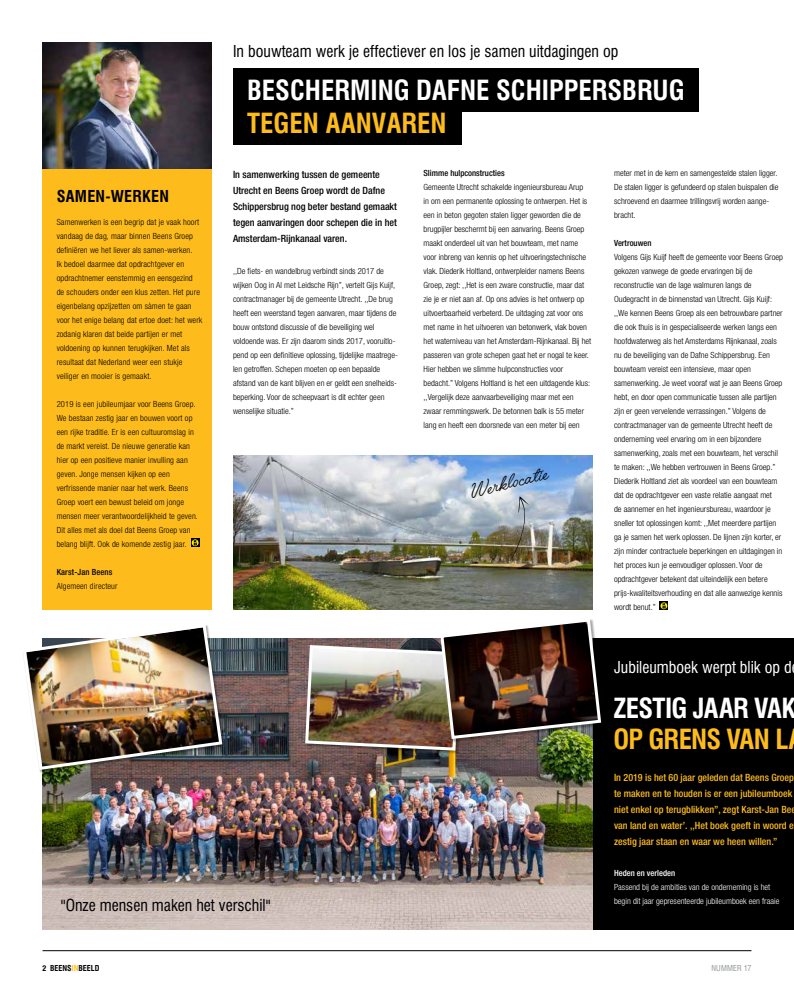
<style>
.page{position:relative;width:794px;height:993px;background:#fff}
.page>*{position:absolute;margin:0;border:0;box-sizing:border-box;transform-origin:0 0}
.t1{font:700 condensed 27px "Swiss 721 BT";color:#fff}
.t2{font:700 condensed 27px "Swiss 721 BT";letter-spacing:-.025em;color:#fff}
.t3{font:700 condensed 27px "Swiss 721 BT";color:#febc1c}
.t4{font:700 condensed 27px "Swiss 721 BT";letter-spacing:-.03em;color:#febc1c}
.t5{font:26px "Angelface";color:#000}
.t6{font:condensed 16px "Swiss 721 BT";color:#000}
.t7{font:condensed 16px "Swiss 721 BT";color:#fff}
.t8{font:700 condensed 16px "Swiss 721 BT";letter-spacing:.015em;color:#000}
.t9{font:500 condensed 10px/16px "Helvetica Neue LT Std";color:#febc1c}
.t10{font:500 condensed 10px/16px "Helvetica Neue LT Std";color:#000}
.t11{font:300 condensed 8.5px/14px "Helvetica Neue LT Std";color:#000}
.t12{font:300 condensed 8.5px/14px "Helvetica Neue LT Std";color:#fff}
.t13{font:500 condensed 8.5px "Helvetica Neue LT Std";color:#000}
.t14{font:500 condensed 8.5px "Helvetica Neue LT Std";color:#fff}
.t15{font:700 condensed 8px "Swiss 721 BT";color:#000}
.t16{font:condensed 8px "Swiss 721 BT";letter-spacing:.015em;color:#939598}
.s1{font-family:"Helvetica Neue LT Std"}
.s2{color:#febc1c}
</style>
<div class="page">
<div style="left:43px;top:169px;width:169px;height:440px;background:#febc1c"></div>
<svg style="left:191px;top:538px;width:8px;height:9px"></svg>
<svg style="left:192px;top:539px;width:6px;height:7px"></svg>
<svg style="left:194px;top:540px;width:3px;height:5px"></svg>
<hr style="left:43px;top:950px;width:708px;height:1px;background:#000">
<img style="left:43px;top:43px;width:169px;height:126px">
<div style="left:591px;top:636px;width:203px;height:293px;background:#000"></div>
<img style="left:43px;top:638px;width:550px;height:290px">
<img style="left:23px;top:625px;width:201px;height:146px">
<img style="left:303px;top:619px;width:300px;height:133px">
<div style="left:233px;top:68px;width:466px;height:43px;background:#000"></div>
<div style="left:233px;top:101px;width:229px;height:43px;background:#000"></div>
<svg style="left:659px;top:601px;width:9px;height:9px"></svg>
<svg style="left:660px;top:602px;width:7px;height:7px"></svg>
<svg style="left:662px;top:603px;width:4px;height:5px"></svg>
<img style="left:233px;top:456px;width:360px;height:153px">
<svg style="left:510px;top:496px;width:19px;height:65px"></svg>
<h3 class="t8" style="left:57px;top:186px;width:114px">SAMEN-WERKEN</h3>
<p class="t11" style="left:57px;top:214px;width:147px">Samenwerken is een begrip dat je vaak hoort vandaag de dag, maar binnen Beens Groep definiëren we het liever als samen-werken.<br>Ik bedoel daarmee dat opdrachtgever en opdrachtnemer eenstemmig en eensgezind de schouders onder een klus zetten. Het pure eigenbelang opzijzetten om sàmen te gaan voor het enige belang dat ertoe doet: het werk zodanig klaren dat beide partijen er met voldoening op kunnen terugkijken. Met als resultaat dat Nederland weer een stukje veiliger en mooier is gemaakt.</p>
<p class="t11" style="left:57px;top:396px;width:143px">2019 is een jubileumjaar voor Beens Groep.<br>We bestaan zestig jaar en bouwen voort op een rijke traditie. Er is een cultuuromslag in de markt vereist. De nieuwe generatie kan hier op een positieve manier invulling aan geven. Jonge mensen kijken op een verfrissende manier naar het werk. Beens Groep voert een bewust beleid om jonge mensen meer verantwoordelijkheid te geven.<br>Dit alles met als doel dat Beens Groep van belang blijft. Ook de komende zestig jaar.</p>
<p class="t13" style="left:57px;top:566px;width:57px">Karst-Jan Beens</p>
<p class="t11" style="left:57px;top:578px;width:62px">Algemeen directeur</p>
<h3 class="t6" style="left:233px;top:41px;width:387px">In bouwteam werk je effectiever en los je samen uitdagingen op</h3>
<h1 class="t1" style="left:247px;top:74px;width:439px">BESCHERMING DAFNE SCHIPPERSBRUG</h1>
<h1 class="t3" style="left:247px;top:107px;width:201px">TEGEN AANVAREN</h1>
<p class="t10" style="left:233px;top:166px;width:165px">In samenwerking tussen de gemeente Utrecht en Beens Groep wordt de Dafne Schippersbrug nog beter bestand gemaakt tegen aanvaringen door schepen die in het Amsterdam-Rijnkanaal varen.</p>
<p class="t11" style="left:233px;top:263px;width:166px">,,De fiets- en wandelbrug verbindt sinds 2017 de wijken Oog in Al met Leidsche Rijn”, vertelt Gijs Kuijf, contractmanager bij de gemeente Utrecht. ,,De brug heeft een weerstand tegen aanvaren, maar tijdens de bouw ontstond discussie of die beveiliging wel voldoende was. Er zijn daarom sinds 2017, vooruitlo&shy;pend op een definitieve oplossing, tijdelijke maatrege&shy;len getroffen. Schepen moeten op een bepaalde afstand van de kant blijven en er geldt een snelheids&shy;beperking. Voor de scheepvaart is dit echter geen wenselijke situatie.”</p>
<p class="t13" style="left:423px;top:167px;width:83px">Slimme hulpconstructies</p>
<p class="t11" style="left:423px;top:179px;width:169px">Gemeente Utrecht schakelde ingenieursbureau Arup<br>in om een permanente oplossing te ontwerpen. Het is een in beton gegoten stalen ligger geworden die de brugpijler beschermt bij een aanvaring. Beens Groep maakt onderdeel uit van het bouwteam, met name voor inbreng van kennis op het uitvoeringstechnische vlak. Diederik Holtland, ontwerpleider namens Beens Groep, zegt: ,,Het is een zware constructie, maar dat zie je er niet aan af. Op ons advies is het ontwerp op uitvoerbaarheid verbeterd. De uitdaging zat voor ons met name in het uitvoeren van betonwerk, vlak boven het waterniveau van het Amsterdam-Rijnkanaal. Bij het passeren van grote schepen gaat het er nogal te keer.<br>Hier hebben we slimme hulpconstructies voor bedacht.” Volgens Holtland is het een uitdagende klus: ,,Vergelijk deze aanvaarbeveiliging maar met een zwaar remmingswerk. De betonnen balk is 55 meter lang en heeft een doorsnede van een meter bij een</p>
<h2 class="t5" style="left:467px;top:477px;width:81px;rotate:-14deg">Werklocatie</h2>
<p class="t11" style="left:614px;top:165px;width:166px">meter met in de kern en samengestelde stalen ligger.<br>De stalen ligger is gefundeerd op stalen buispalen die schroevend en daarmee trillingsvrij worden aange&shy;bracht.</p>
<p class="t13" style="left:614px;top:237px;width:39px">Vertrouwen</p>
<p class="t11" style="left:614px;top:249px;width:170px">Volgens Gijs Kuijf heeft de gemeente voor Beens Groep gekozen vanwege de goede ervaringen bij de reconstructie van de lage walmuren langs de Oudegracht in de binnenstad van Utrecht. Gijs Kuijf: ,,We kennen Beens Groep als een betrouwbare partner die ook thuis is in gespecialiseerde werken langs een hoofdwaterweg als het Amsterdams Rijnkanaal, zoals nu de beveiliging van de Dafne Schippersbrug. Een bouwteam vereist een intensieve, maar open samenwerking. Je weet vooraf wat je aan Beens Groep hebt, en door open communicatie tussen alle partijen zijn er geen vervelende verrassingen.” Volgens de contractmanager van de gemeente Utrecht heeft de onderneming veel ervaring om in een bijzondere samenwerking, zoals met een bouwteam, het verschil te maken: ,,We hebben vertrouwen in Beens Groep.” Diederik Holtland ziet als voordeel van een bouwteam dat de opdrachtgever een vaste relatie aangaat met<br>de aannemer en het ingenieursbureau, waardoor je sneller tot oplossingen komt: ,,Met meerdere partijen ga je samen het werk oplossen. De lijnen zijn korter, er zijn minder contractuele beperkingen en uitdagingen in het proces kun je eenvoudiger oplossen. Voor de opdrachtgever betekent dat uiteindelijk een betere prijs-kwaliteitsverhouding en dat alle aanwezige kennis wordt benut.”</p>
<h3 class="t6" style="left:61px;top:895px;width:211px">''Onze mensen maken het verschil''</h3>
<h3 class="t7" style="left:614px;top:657px;width:179px">Jubileumboek werpt blik op d</h3>
<h1 class="t2" style="left:613px;top:691px;width:184px">ZESTIG JAAR VAK</h1>
<h1 class="t4" style="left:613px;top:723px;width:177px">OP GRENS VAN L</h1>
<p class="t9" style="left:614px;top:769px;width:183px">In 2019 is het 60 jaar geleden dat Beens Groep te maken en te houden is er een jubileumboek niet enkel op terugblikken”, zegt Karst-Jan Bee van land en water’. ,,Het boek geeft in woord e zestig jaar staan en waar we heen willen.”</p>
<p class="t14" style="left:614px;top:867px;width:63px">Heden en verleden</p>
<p class="t12" style="left:614px;top:879px;width:167px">Passend bij de ambities van de onderneming is het begin dit jaar gepresenteerde jubileumboek een fraaie</p>
<p class="t15" style="left:43px;top:962px;width:58px"><span class="s1">2</span> BEENS<span class="s2">IN</span>BEELD</p>
<p class="t16" style="left:711px;top:962px;width:41px">NUMMER 17</p>
</div>
